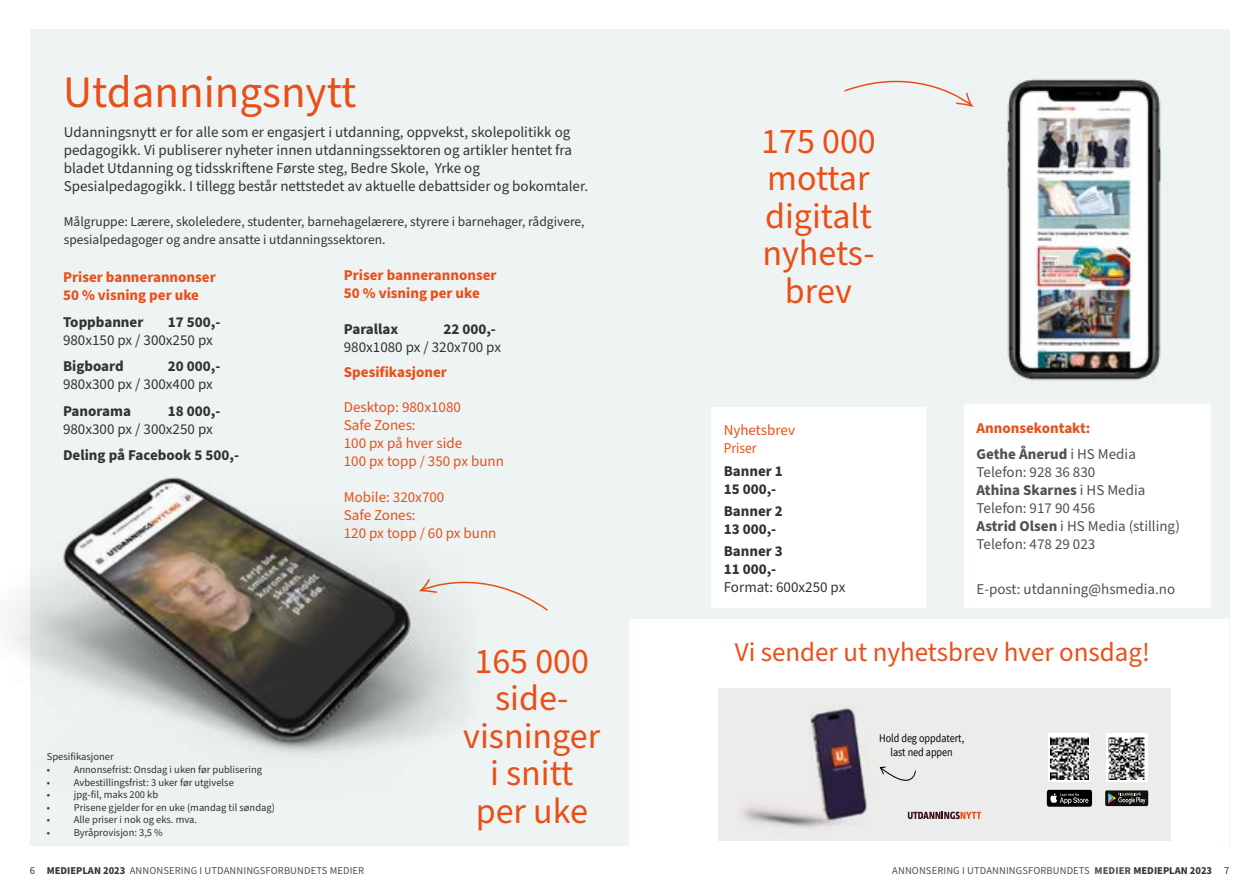
<style>
.page{position:relative;width:1259px;height:893px;background:#fff}
.page>*{position:absolute;margin:0;border:0;box-sizing:border-box;transform-origin:0 0}
.t1{font:45px "Source Sans Pro";color:#e94f17}
.t2{font:36px/37.5px "Source Sans Pro";color:#e94f17;text-align:center}
.t3{font:27px "Source Sans Pro";color:#e9501a}
.t4{font:15px/18px "Source Sans Pro";color:#333}
.t5{font:700 15px/18px "Source Sans Pro";color:#333}
.t6{font:15px/18px "Source Sans Pro";color:#525050}
.t7{font:700 15px/18px "Source Sans Pro";color:#e9501a}
.t8{font:15px/18px "Source Sans Pro";color:#e9501a}
.t9{font:13.5px/18px "Source Sans Pro";color:#333}
.t10{font:11.7px/13.6px "Source Sans Pro";color:#000;text-align:center;scale:.87 1}
.t11{font:10.5px "Source Sans Pro";color:#333}
.t12{font:10.5px "Source Sans Pro";letter-spacing:.01em;color:#525050}
.s1{color:#525050}
.s2{font-weight:400;color:#525050}
.s3{font-weight:700}
.s4{color:#333}
.s5{font-weight:700;color:#333}
</style>
<div class="page">
<div style="left:30px;top:30px;width:1199px;height:816px;background:#eef3f3"></div>
<img style="left:1007px;top:78px;width:154px;height:303px">
<svg style="left:844px;top:80px;width:130px;height:27px"></svg>
<div style="left:629px;top:619px;width:600px;height:239px;background:#fff"></div>
<img style="left:9px;top:477px;width:539px;height:278px">
<div style="left:963px;top:404px;width:247px;height:203px;background:#fff"></div>
<div style="left:711px;top:407px;width:215px;height:200px;background:#fff"></div>
<img style="left:718px;top:689px;width:452px;height:151px">
<svg style="left:908px;top:812px;width:73px;height:7px"></svg>
<svg style="left:879px;top:766px;width:37px;height:28px"></svg>
<svg style="left:1046px;top:789px;width:46px;height:18px"></svg>
<svg style="left:1105px;top:790px;width:43px;height:16px"></svg>
<svg style="left:1048px;top:734px;width:42px;height:48px"></svg>
<img style="left:1051px;top:736px;width:37px;height:43px">
<div style="left:1105px;top:734px;width:42px;height:48px;background:#fff"></div>
<img style="left:1108px;top:737px;width:37px;height:42px">
<h1 class="t1" style="left:63px;top:62px;width:295px">Utdanningsnytt</h1>
<p class="t4" style="left:64px;top:124px;width:526px">Udanningsnytt er for alle som er engasjert i utdanning, oppvekst, skolepolitikk og pedagogikk. Vi publiserer nyheter innen utdanningssektoren og artikler hentet fra bladet Utdanning og tidsskriftene Første steg, Bedre Skole, Yrke og Spesialpedagogikk. I tillegg består nettstedet av aktuelle debattsider og bokomtaler.</p>
<p class="t9" style="left:64px;top:213px;width:522px">Målgruppe: Lærere, skoleledere, studenter, barnehagelærere, styrere i barnehager, rådgivere, spesialpedagoger og andre ansatte i utdanningssektoren.</p>
<p class="t7" style="left:63px;top:268px;width:154px">Priser bannerannonser<br>50 % visning per uke</p>
<p class="t5" style="left:63px;top:313px;width:82px">Toppbanner</p>
<p class="t5" style="left:168px;top:313px;width:54px">17 500,-</p>
<p class="t4" style="left:63px;top:331px;width:151px">980x150 px / 300x250 px</p>
<p class="t5" style="left:63px;top:357px;width:62px">Bigboard</p>
<p class="t5" style="left:168px;top:357px;width:54px">20 000,-</p>
<p class="t4" style="left:63px;top:376px;width:151px">980x300 px / 300x400 px</p>
<p class="t5" style="left:63px;top:402px;width:69px">Panorama</p>
<p class="t5" style="left:168px;top:402px;width:54px">18 000,-</p>
<p class="t4" style="left:63px;top:420px;width:151px">980x300 px / 300x250 px</p>
<p class="t5" style="left:63px;top:446px;width:177px">Deling på Facebook 5 500,-</p>
<p class="t11" style="left:47px;top:750px;width:68px">Spesifikasjoner</p>
<p class="t11" style="left:47px;top:762px;width:217px">• Annonsefrist: Onsdag i uken før publisering</p>
<p class="t11" style="left:47px;top:775px;width:189px">• Avbestillingsfrist: 3 uker før utgivelse</p>
<p class="t11" style="left:47px;top:788px;width:113px">• jpg-fil, maks 200 kb</p>
<p class="t11" style="left:47px;top:800px;width:230px">• Prisene gjelder for en uke (mandag til søndag)</p>
<p class="t11" style="left:47px;top:813px;width:152px">• Alle priser i nok og eks. mva.</p>
<p class="t11" style="left:47px;top:825px;width:118px">• Byråprovisjon: 3,5 %</p>
<p class="t7" style="left:344px;top:267px;width:154px">Priser bannerannonser<br>50 % visning per uke</p>
<p class="t5" style="left:344px;top:321px;width:56px">Parallax</p>
<p class="t5" style="left:443px;top:321px;width:54px">22 000,-</p>
<p class="t4" style="left:344px;top:339px;width:159px">980x1080 px / 320x700 px</p>
<p class="t7" style="left:344px;top:364px;width:104px">Spesifikasjoner</p>
<p class="t8" style="left:344px;top:398px;width:162px">Desktop: 980x1080<br>Safe Zones:<br>100 px på hver side<br>100 px topp / 350 px bunn</p>
<p class="t8" style="left:344px;top:488px;width:154px">Mobile: 320x700<br>Safe Zones:<br>120 px topp / 60 px bunn</p>
<h2 class="t2" style="left:463px;top:643px;width:139px">165 000 side&shy;visninger i snitt per uke</h2>
<h2 class="t2" style="left:761px;top:123px;width:116px">175 000 mottar digitalt nyhets&shy;brev</h2>
<p class="t8" style="left:724px;top:422px;width:73px">Nyhetsbrev<br>Priser</p>
<p class="t5" style="left:724px;top:462px;width:61px">Banner 1<br>15 000,-</p>
<p class="t5" style="left:724px;top:502px;width:61px">Banner 2<br>13 000,-</p>
<p class="t5" style="left:724px;top:542px;width:61px">Banner 3<br>11 000,-</p>
<p class="t4" style="left:724px;top:578px;width:123px">Format: 600x250 px</p>
<p class="t7" style="left:976px;top:415px;width:161px;line-height:26.5px">Annonsekontakt:<br><span class="s1">Gethe Ånerud</span> <span class="s2">i HS Media</span></p>
<p class="t6" style="left:976px;top:463px;width:205px">Telefon: 928 36 830<br><span class="s3">Athina Skarnes</span> i HS Media<br>Telefon: 917 90 456<br><span class="s3">Astrid Olsen</span> i HS Media (stilling)<br>Telefon: 478 29 023</p>
<p class="t6" style="left:976px;top:580px;width:200px">E-post: utdanning@hsmedia.no</p>
<h3 class="t3" style="left:735px;top:634px;width:417px">Vi sender ut nyhetsbrev hver onsdag!</h3>
<p class="t10" style="left:879px;top:731px;width:99px">Hold deg oppdatert, last ned appen</p>
<p class="t12" style="left:30px;top:863px;width:336px"><span class="s4">6</span> <span class="s5">MEDIEPLAN 2023</span> ANNONSERING I UTDANNINGSFORBUNDETS MEDIER</p>
<p class="t12" style="left:892px;top:863px;width:338px">ANNONSERING I UTDANNINGSFORBUNDETS <span class="s3">MEDIER</span> <span class="s5">MEDIEPLAN 2023</span> <span class="s4">7</span></p>
</div>
